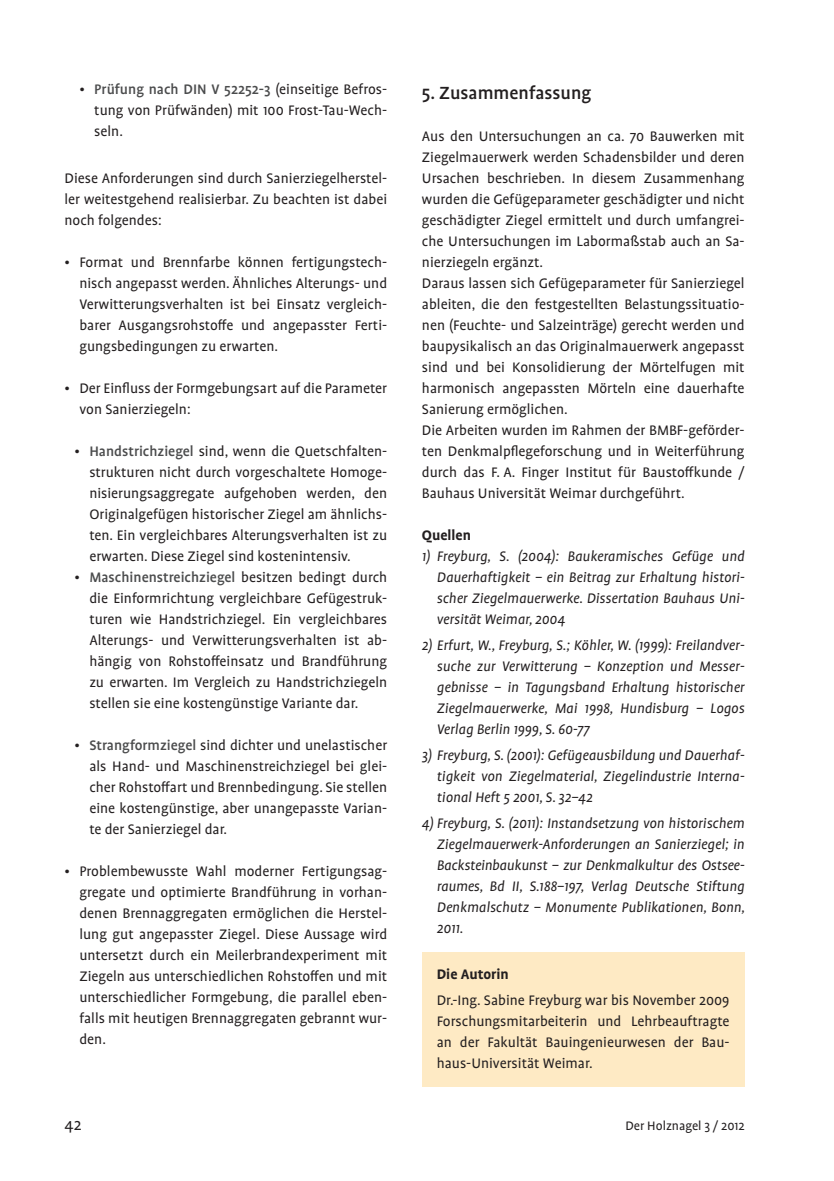
<style>
.page{position:relative;width:834px;height:1181px;background:#fff}
.page>*{position:absolute;margin:0;border:0;box-sizing:border-box;transform-origin:0 0}
.t1{font:500 20.12px "Profile Pro";color:#231f20}
.t2{font:17.5px "Profile Pro";color:#231f20}
.t3{font:15.75px/21px "Profile Pro";color:#231f20;text-align:justify}
.t4{font:italic 15.75px/21px "Profile Pro";color:#231f20;text-align:justify}
.t5{font:700 15.75px "Profile Pro";color:#231f20}
.t6{font:14px "Profile Pro";color:#231f20}
.s1{font-weight:500;color:#4b4c4d}
</style>
<div class="page">
<div style="left:422px;top:952px;width:322px;height:134px;background:#feeac4"></div>
<p class="t3" style="left:94px;top:80px;width:294px;text-indent:-15px">• <span class="s1">Prüfung nach DIN V 52252-3</span> (einseitige Befros&shy;tung von Prüfwänden) mit 100 Frost-Tau-Wech&shy;seln.</p>
<p class="t3" style="left:64px;top:168px;width:324px">Diese Anforderungen sind durch Sanierziegelherstel&shy;ler weitestgehend realisierbar. Zu beachten ist dabei noch folgendes:</p>
<p class="t3" style="left:79px;top:252px;width:309px;text-indent:-15px">• Format und Brennfarbe können fertigungstech&shy;nisch angepasst werden. Ähnliches Alterungs- und Verwitterungsverhalten ist bei Einsatz vergleich&shy;barer Ausgangsrohstoffe und angepasster Ferti&shy;gungsbedingungen zu erwarten.</p>
<p class="t3" style="left:79px;top:378px;width:309px;text-indent:-15px">• Der Einfluss der Formgebungsart auf die Parameter von Sanierziegeln:</p>
<p class="t3" style="left:89px;top:441px;width:299px;text-indent:-15px">• <span class="s1">Handstrichziegel</span> sind, wenn die Quetschfalten&shy;strukturen nicht durch vorgeschaltete Homoge&shy;nisierungsaggregate aufgehoben werden, den Originalgefügen historischer Ziegel am ähnlichs&shy;ten. Ein vergleichbares Alterungsverhalten ist zu erwarten. Diese Ziegel sind kostenintensiv.</p>
<p class="t3" style="left:89px;top:567px;width:299px;text-indent:-15px">• <span class="s1">Maschinenstreichziegel</span> besitzen bedingt durch die Einformrichtung vergleichbare Gefügestruk&shy;turen wie Handstrichziegel. Ein vergleichbares Alterungs- und Verwitterungsverhalten ist ab&shy;hängig von Rohstoffeinsatz und Brandführung zu erwarten. Im Vergleich zu Handstrichziegeln stellen sie eine kostengünstige Variante dar.</p>
<p class="t3" style="left:89px;top:735px;width:299px;text-indent:-15px">• <span class="s1">Strangformziegel</span> sind dichter und unelastischer als Hand- und Maschinenstreichziegel bei glei&shy;cher Rohstoffart und Brennbedingung. Sie stellen eine kostengünstige, aber unangepasste Varian&shy;te der Sanierziegel dar.</p>
<p class="t3" style="left:79px;top:861px;width:309px;text-indent:-15px">• Problembewusste Wahl moderner Fertigungsag&shy;gregate und optimierte Brandführung in vorhan&shy;denen Brennaggregaten ermöglichen die Herstel&shy;lung gut angepasster Ziegel. Diese Aussage wird untersetzt durch ein Meilerbrandexperiment mit Ziegeln aus unterschiedlichen Rohstoffen und mit unterschiedlicher Formgebung, die parallel eben&shy;falls mit heutigen Brennaggregaten gebrannt wur&shy;den.</p>
<p class="t1" style="left:422px;top:82px;width:171px">5. Zusammenfassung</p>
<p class="t3" style="left:422px;top:127px;width:324px;text-align:left">Aus den Untersuchungen an ca. 70 Bauwerken mit Ziegelmauerwerk werden Schadensbilder und deren Ursachen beschrieben. In diesem Zusammenhang wurden die Gefügeparameter geschädigter und nicht geschädigter Ziegel ermittelt und durch umfangrei&shy;che Untersuchungen im Labormaßstab auch an Sa&shy;nierziegeln ergänzt.<br>Daraus lassen sich Gefügeparameter für Sanierziegel ableiten, die den festgestellten Belastungssituatio&shy;nen (Feuchte- und Salzeinträge) gerecht werden und baupysikalisch an das Originalmauerwerk angepasst sind und bei Konsolidierung der Mörtelfugen mit harmonisch angepassten Mörteln eine dauerhafte Sanierung ermöglichen.<br>Die Arbeiten wurden im Rahmen der BMBF-geförder&shy;ten Denkmalpflegeforschung und in Weiterführung durch das F. A. Finger Institut für Baustoffkunde / Bauhaus Universität Weimar durchgeführt.</p>
<p class="t5" style="left:422px;top:526px;width:50px">Quellen</p>
<p class="t4" style="left:437px;top:546px;width:309px;text-indent:-15px">1) Freyburg, S. (2004): Baukeramisches Gefüge und Dauerhaftigkeit – ein Beitrag zur Erhaltung histori&shy;scher Ziegelmauerwerke. Dissertation Bauhaus Uni&shy;versität Weimar, 2004</p>
<p class="t4" style="left:437px;top:635px;width:309px;text-indent:-15px">2) Erfurt, W., Freyburg, S.; Köhler, W. (1999): Freilandver&shy;suche zur Verwitterung – Konzeption und Messer&shy;gebnisse – in Tagungsband Erhaltung historischer Ziegelmauerwerke, Mai 1998, Hundisburg – Logos Verlag Berlin 1999, S. 60-77</p>
<p class="t4" style="left:437px;top:745px;width:309px;text-indent:-15px">3) Freyburg, S. (2001): Gefügeausbildung und Dauerhaf&shy;tigkeit von Ziegelmaterial, Ziegelindustrie Interna&shy;tional Heft 5 2001, S. 32–42</p>
<p class="t4" style="left:437px;top:813px;width:310px;text-indent:-15px">4) Freyburg, S. (2011): Instandsetzung von historischem Ziegelmauerwerk-Anforderungen an Sanierziegel; in Backsteinbaukunst – zur Denkmalkultur des Ostsee&shy;raumes, Bd II, S.188–197, Verlag Deutsche Stiftung Denkmalschutz – Monumente Publikationen, Bonn, 2011.</p>
<p class="t5" style="left:436px;top:965px;width:73px">Die Autorin</p>
<p class="t3" style="left:436px;top:990px;width:294px">Dr.-Ing. Sabine Freyburg war bis November 2009<br>Forschungsmitarbeiterin und Lehrbeauftragte an der Fakultät Bauingenieurwesen der Bau&shy;haus-Universität Weimar.</p>
<p class="t2" style="left:64px;top:1114px;width:18px">42</p>
<p class="t6" style="left:625px;top:1117px;width:121px">Der Holznagel 3 / 2012</p>
</div>
